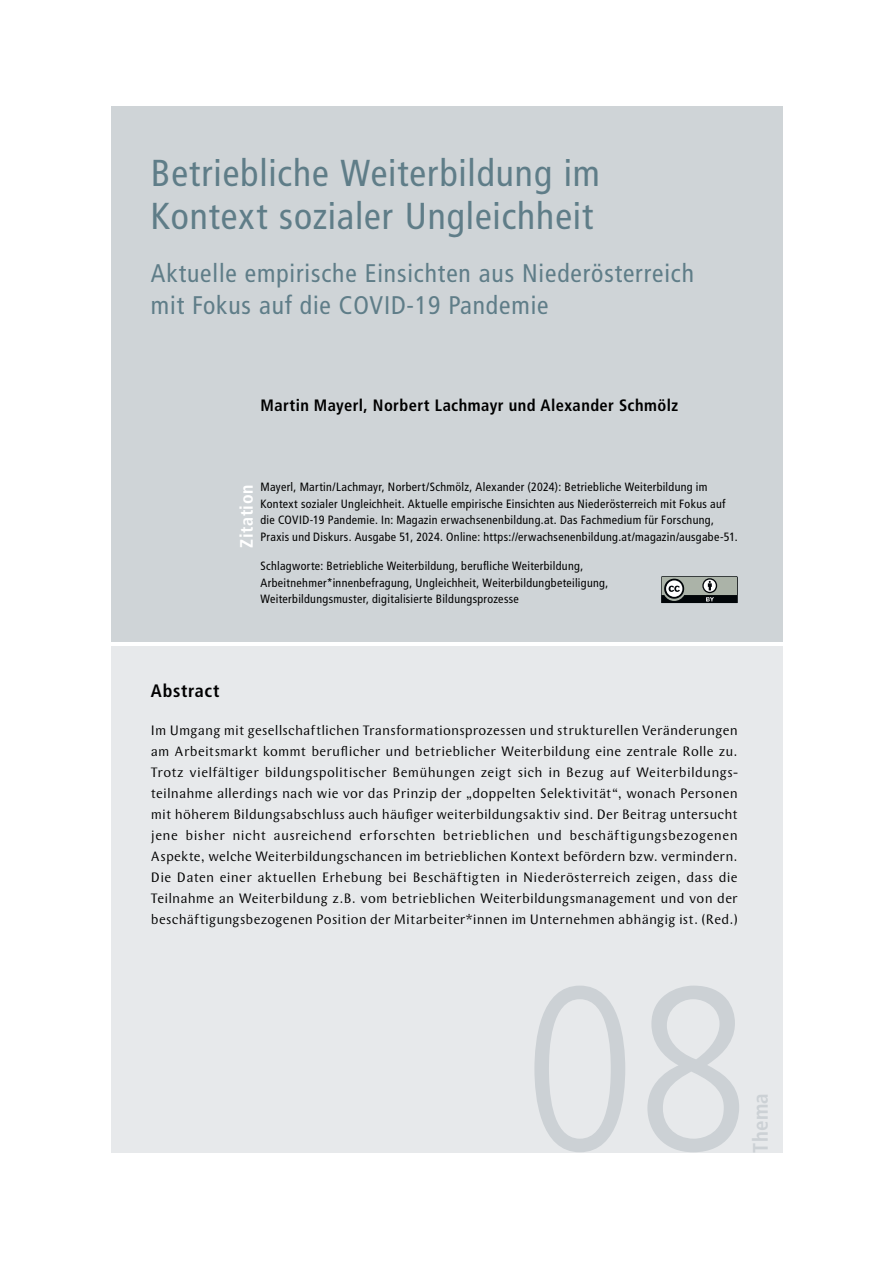
<style>
.page{position:relative;width:893px;height:1263px;background:#fff}
.page>*{position:absolute;margin:0;border:0;box-sizing:border-box;transform-origin:0 0}
.t1{font:300 condensed 234px "Frutiger LT Std";color:#ccd1d5}
.H1_Hauptüberschrift{font:condensed 37.5px/43.5px "Frutiger LT Std";letter-spacing:.025em;color:#5f7d88}
.H1_Subüberschrift{font:condensed 25.5px/31.5px "Frutiger LT Std";letter-spacing:.035em;color:#5f7d88}
.t2{font:700 condensed 21px "Frutiger LT Std";letter-spacing:.015em;color:#ccd1d5}
.Kurzzusammenfassung_UE{font:700 condensed 18px "Frutiger LT Std";letter-spacing:.035em;color:#000}
.t3{font:700 condensed 18px "Frutiger LT Std";letter-spacing:.03em;color:#fff}
.Autorinnen{font:700 condensed 16.5px "Frutiger LT Std";letter-spacing:.025em;color:#000}
.Abstract{font:14.25px/21px "Wunderlich OT";letter-spacing:.005em;color:#000;text-align:justify}
.P_Zitation{font:condensed 12px/16.5px "Frutiger LT Std";letter-spacing:.025em;color:#000}
</style>
<div class="page">
<div style="left:111px;top:645px;width:671px;height:507px;background:#e7e9eb"></div>
<div style="left:111px;top:106px;width:671px;height:535px;background:#cfd4d7"></div>
<svg style="left:661px;top:576px;width:77px;height:27px;background:#747975"></svg>
<h1 class="H1_Hauptüberschrift" style="left:151px;top:151px;width:450px">Betriebliche Weiterbildung im<br>Kontext sozialer Ungleichheit</h1>
<h1 class="H1_Subüberschrift" style="left:151px;top:258px;width:545px">Aktuelle empirische Einsichten aus Niederösterreich mit Fokus auf die COVID-19 Pandemie</h1>
<p class="Autorinnen" style="left:260px;top:395px;width:419px">Martin Mayerl, Norbert Lachmayr und Alexander Schmölz</p>
<p class="P_Zitation" style="left:260px;top:479px;width:479px">Mayerl, Martin/Lachmayr, Norbert/Schmölz, Alexander (2024): Betriebliche Weiterbildung im Kontext sozialer Ungleichheit. Aktuelle empirische Einsichten aus Niederösterreich mit Fokus auf die COVID-19 Pandemie. In: Magazin erwachsenenbildung.at. Das Fachmedium für Forschung, Praxis und Diskurs. Ausgabe 51, 2024. Online: https://erwachsenenbildung.at/magazin/ausgabe-51.</p>
<p class="P_Zitation" style="left:260px;top:558px;width:349px">Schlagworte: Betriebliche Weiterbildung, berufliche Weiterbildung,<br>Arbeitnehmer*innenbefragung, Ungleichheit, Weiterbildungbeteiligung,<br>Weiterbildungsmuster, digitalisierte Bildungsprozesse</p>
<p class="t3" style="left:236px;top:548px;width:65px;rotate:-90deg">Zitation</p>
<p class="Kurzzusammenfassung_UE" style="left:151px;top:680px;width:70px">Abstract</p>
<p class="Abstract" style="left:151px;top:720px;width:588px">Im Umgang mit gesellschaftlichen Transformationsprozessen und strukturellen Veränderungen am Arbeitsmarkt kommt beruflicher und betrieblicher Weiterbildung eine zentrale Rolle zu.<br>Trotz vielfältiger bildungspolitischer Bemühungen zeigt sich in Bezug auf Weiterbildungs&shy;teilnahme allerdings nach wie vor das Prinzip der „doppelten Selektivität“, wonach Personen mit höherem Bildungsabschluss auch häufiger weiterbildungsaktiv sind. Der Beitrag untersucht jene bisher nicht ausreichend erforschten betrieblichen und beschäftigungsbezogenen Aspekte, welche Weiterbildungschancen im betrieblichen Kontext befördern bzw. vermindern.<br>Die Daten einer aktuellen Erhebung bei Beschäftigten in Niederösterreich zeigen, dass die Teilnahme an Weiterbildung z.B. vom betrieblichen Weiterbildungsmanagement und von der beschäftigungsbezogenen Position der Mitarbeiter*innen im Unternehmen abhängig ist. (Red.)</p>
<h1 class="t1" style="left:524px;top:937px;width:227px">08</h1>
<h3 class="t2" style="left:748px;top:1153px;width:61px;rotate:-90deg">Thema</h3>
</div>
